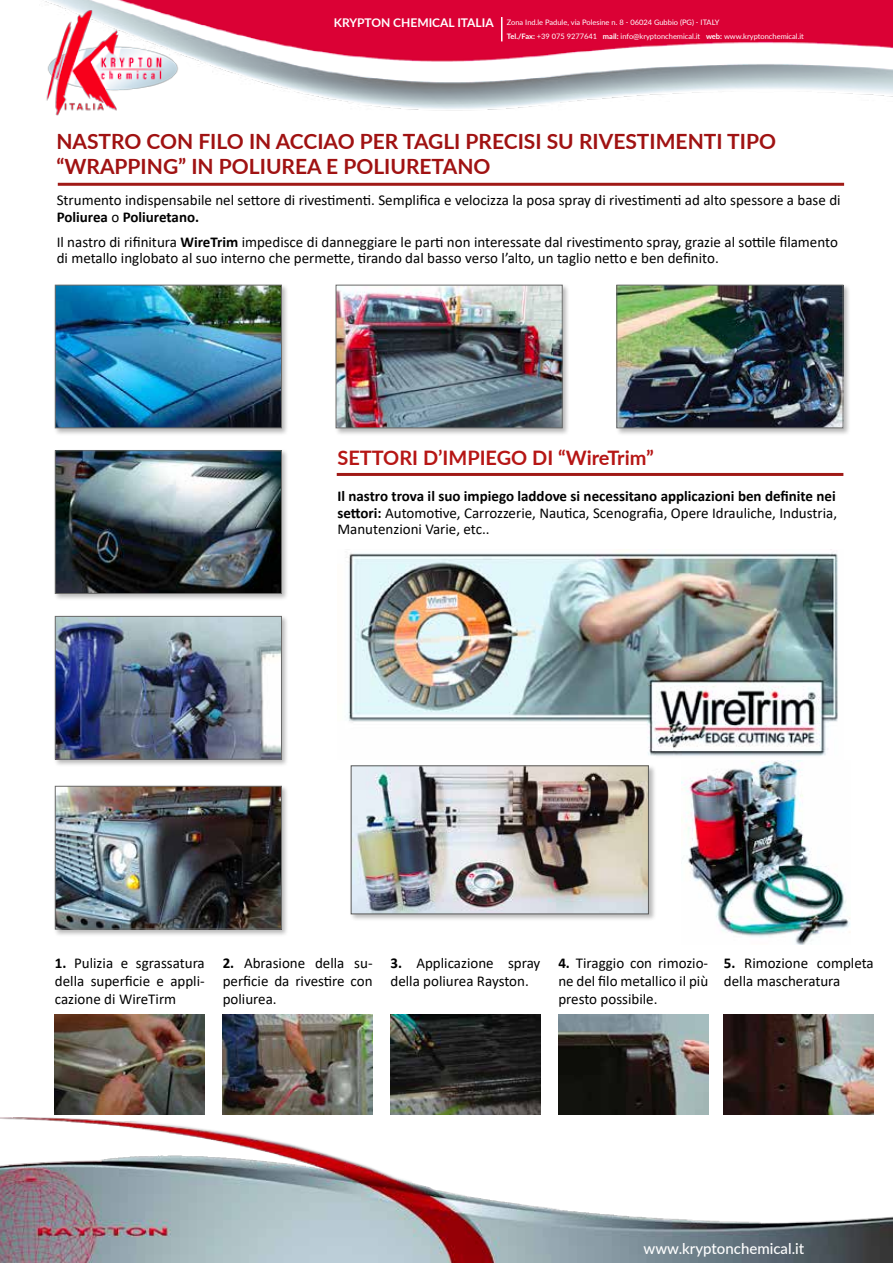
<style>
.page{position:relative;width:893px;height:1263px;background:#fff}
.page>*{position:absolute;margin:0;border:0;box-sizing:border-box;transform-origin:0 0}
.t1{font:700 21px/25.2px "Lato";color:#a01212}
.t2{font:700 19.95px "Lato";color:#b61615}
.t3{font:15px/18px "Calibri";color:#000}
.t4{font:500 15px "Lato";color:#fff}
.t5{font:7.5px/13.5px "Lato";color:#fff}
.s1{font-weight:700;font-size:12px}
.s2{font-weight:700}
</style>
<div class="page">
<div style="left:53px;top:283px;width:236px;height:153px;background:#000;opacity:.28"></div>
<img style="left:57px;top:287px;width:223px;height:139px">
<div style="left:55px;top:285px;width:227px;height:143px;border:1px solid #6b6b6a"></div>
<div style="left:334px;top:283px;width:236px;height:153px;background:#000;opacity:.28"></div>
<img style="left:338px;top:287px;width:223px;height:139px">
<div style="left:336px;top:285px;width:227px;height:143px;border:1px solid #6b6b6a"></div>
<div style="left:615px;top:283px;width:236px;height:153px;background:#000;opacity:.28"></div>
<img style="left:618px;top:287px;width:223px;height:139px">
<div style="left:616px;top:285px;width:227px;height:143px;border:1px solid #6b6b6a"></div>
<hr style="left:58px;top:183px;width:786px;height:3px;background:#a01a16">
<hr style="left:337px;top:473px;width:506px;height:3px;background:#a01a16">
<div style="left:53px;top:784px;width:236px;height:153px;background:#000;opacity:.28"></div>
<img style="left:57px;top:788px;width:223px;height:139px">
<div style="left:55px;top:786px;width:227px;height:143px;border:1px solid #6b6b6a"></div>
<div style="left:349px;top:764px;width:307px;height:158px;background:#000;opacity:.28"></div>
<img style="left:353px;top:767px;width:294px;height:145px">
<div style="left:351px;top:765px;width:298px;height:149px;border:1px solid #5a5a59"></div>
<img style="left:347px;top:549px;width:491px;height:207px">
<div style="left:53px;top:449px;width:236px;height:152px;background:#000;opacity:.28"></div>
<img style="left:57px;top:452px;width:223px;height:140px">
<div style="left:55px;top:450px;width:227px;height:144px;border:1px solid #6b6b6a"></div>
<div style="left:53px;top:614px;width:236px;height:153px;background:#000;opacity:.28"></div>
<img style="left:57px;top:618px;width:223px;height:139px">
<div style="left:55px;top:616px;width:227px;height:143px;border:1px solid #6b6b6a"></div>
<img style="left:682px;top:760px;width:168px;height:185px">
<img style="left:55px;top:1014px;width:150px;height:85px">
<img style="left:223px;top:1014px;width:150px;height:85px">
<img style="left:391px;top:1014px;width:149px;height:85px">
<img style="left:558px;top:1014px;width:150px;height:85px">
<img style="left:724px;top:1014px;width:150px;height:85px">
<img style="left:45px;top:0;width:848px;height:111px">
<img style="left:45px;top:8px;width:144px;height:108px">
<svg style="left:501px;top:17px;width:1px;height:24px"></svg>
<img style="left:0;top:1099px;width:893px;height:164px">
<p class="t5" style="left:507px;top:15px;width:299px;text-indent:-173px"><span class="s1">KRYPTON CHEMICAL ITALIA</span> Zona Ind.le Padule, via Polesine n. 8 - 06024 Gubbio (PG) - ITALY<br><span class="s2">Tel./Fax:</span> +39 075 9277641 <span class="s2">mail:</span> info@kryptonchemical.it <span class="s2">web:</span> www.kryptonchemical.it</p>
<h1 class="t1" style="left:56px;top:128px;width:721px">NASTRO CON FILO IN ACCIAO PER TAGLI PRECISI SU RIVESTIMENTI TIPO “WRAPPING” IN POLIUREA E POLIURETANO</h1>
<p class="t3" style="left:57px;top:192px;width:785px;line-height:16.5px">Strumento indispensabile nel settore di rivestimenti. Semplifica e velocizza la posa spray di rivestimenti ad alto spessore a base di<br><span class="s2">Poliurea</span> o <span class="s2">Poliuretano.</span></p>
<p class="t3" style="left:57px;top:233px;width:783px;line-height:16.5px">Il nastro di rifinitura <span class="s2">WireTrim</span> impedisce di danneggiare le parti non interessate dal rivestimento spray, grazie al sottile filamento di metallo inglobato al suo interno che permette, tirando dal basso verso l’alto, un taglio netto e ben definito.</p>
<h2 class="t2" style="left:337px;top:443px;width:318px">SETTORI D’IMPIEGO DI “WireTrim”</h2>
<p class="t3" style="left:337px;top:488px;width:501px;line-height:16.5px;text-align:justify"><span class="s2">Il nastro trova il suo impiego laddove si necessitano applicazioni ben definite nei settori:</span> Automotive, Carrozzerie, Nautica, Scenografia, Opere Idrauliche, Industria, Manutenzioni Varie, etc..</p>
<p class="t3" style="left:55px;top:953px;width:151px;text-align:justify"><span class="s2">1.</span> Pulizia e sgrassatura della superficie e appli&shy;cazione di WireTirm</p>
<p class="t3" style="left:223px;top:953px;width:151px;text-align:justify"><span class="s2">2.</span> Abrasione della su&shy;perficie da rivestire con poliurea.</p>
<p class="t3" style="left:390px;top:953px;width:151px"><span class="s2">3.</span> Applicazione spray della poliurea Rayston.</p>
<p class="t3" style="left:558px;top:953px;width:151px;text-align:justify"><span class="s2">4.</span> Tiraggio con rimozio&shy;ne del filo metallico il più presto possibile.</p>
<p class="t3" style="left:724px;top:953px;width:151px"><span class="s2">5.</span> Rimozione completa della mascheratura</p>
<p class="t4" style="left:643px;top:1237px;width:162px">www.kryptonchemical.it</p>
</div>
